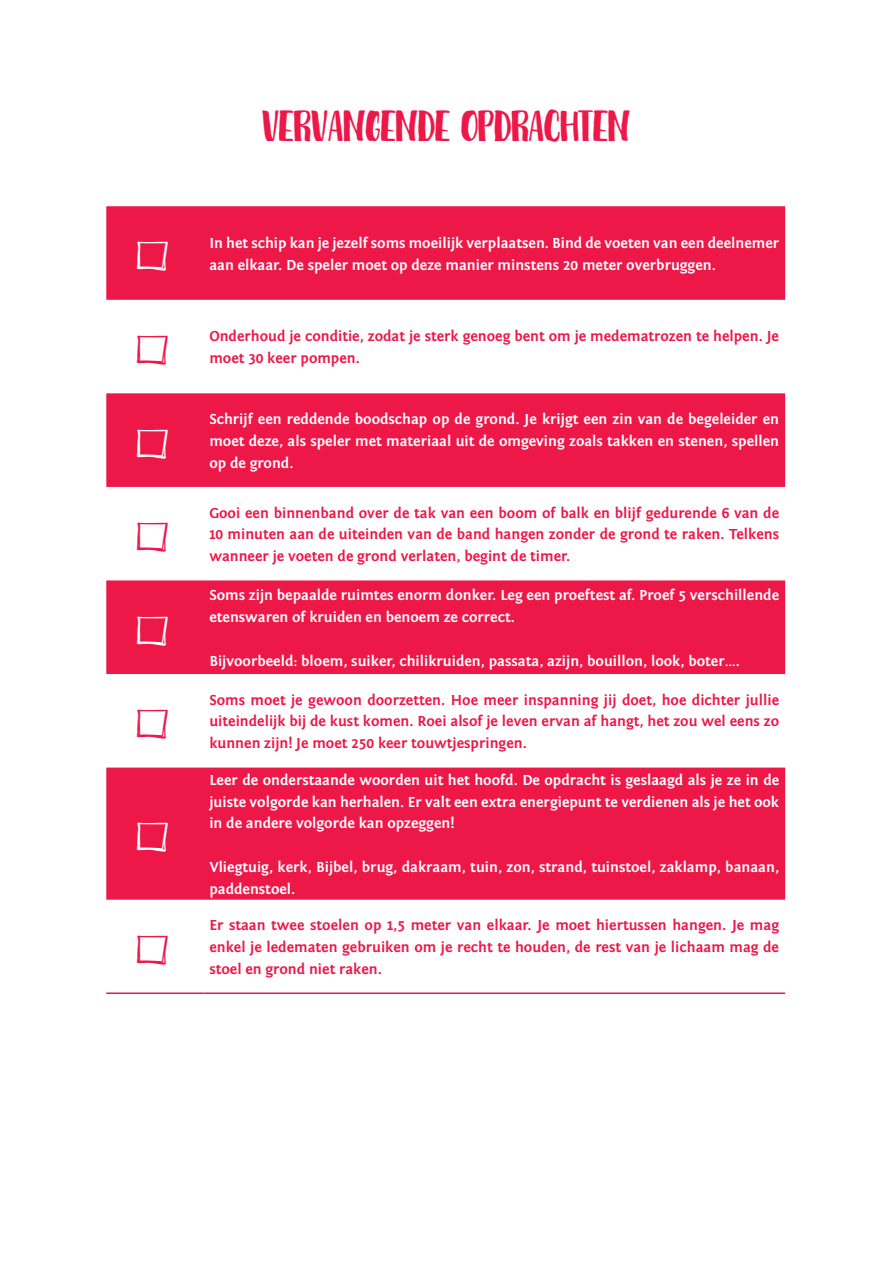
<style>
.page{position:relative;width:893px;height:1263px;background:#fff}
.page>*{position:absolute;margin:0;border:0;box-sizing:border-box;transform-origin:0 0}
.t1{font:43.5px "Breathe";color:#ed1748}
.tekst{font:36px "PW New Arrows";color:#fff}
.tekst-2{font:36px "PW New Arrows";color:#ed1749}
.tekst-3{font:700 15px/21.8px "Fontin Sans";color:#fff}
.tekst-4{font:700 15px/21.8px "Fontin Sans";color:#ed1748;text-align:justify}
</style>
<div class="page">
<svg style="left:106px;top:206px;width:679px;height:468px;fill:#ed1748"></svg>
<div style="left:106px;top:767px;width:679px;height:133px;background:#ed1748"></div>
<hr style="left:106px;top:992px;width:97px;height:2px;background:#ed1748">
<hr style="left:203px;top:992px;width:582px;height:2px;background:#ed1748">
<p class="t1" style="left:262px;top:106px;width:370px">VERVANGENDE OPDRACHTEN</p>
<p class="tekst" style="left:138px;top:238px;width:35px">X</p>
<p class="tekst-3" style="left:209px;top:232px;width:571px">In het schip kan je jezelf soms moeilijk verplaatsen. Bind de voeten van een deelnemer aan elkaar. De speler moet op deze manier minstens 20 meter overbruggen.</p>
<p class="tekst-2" style="left:138px;top:331px;width:35px">X</p>
<p class="tekst-4" style="left:209px;top:326px;width:571px">Onderhoud je conditie, zodat je sterk genoeg bent om je medematrozen te helpen. Je moet 30 keer pompen.</p>
<p class="tekst" style="left:138px;top:425px;width:35px">X</p>
<p class="tekst-2" style="left:138px;top:518px;width:35px">X</p>
<p class="tekst" style="left:138px;top:612px;width:35px">X</p>
<p class="tekst-2" style="left:138px;top:705px;width:35px">X</p>
<p class="tekst" style="left:138px;top:818px;width:35px">X</p>
<p class="tekst-2" style="left:138px;top:931px;width:35px">X</p>
<p class="tekst-3" style="left:209px;top:408px;width:571px;text-align:justify">Schrijf een reddende boodschap op de grond. Je krijgt een zin van de begeleider en moet deze, als speler met materiaal uit de omgeving zoals takken en stenen, spellen op de grond.</p>
<p class="tekst-4" style="left:209px;top:502px;width:571px">Gooi een binnenband over de tak van een boom of balk en blijf gedurende 6 van de 10 minuten aan de uiteinden van de band hangen zonder de grond te raken. Telkens wanneer je voeten de grond verlaten, begint de timer.</p>
<p class="tekst-3" style="left:209px;top:585px;width:571px">Soms zijn bepaalde ruimtes enorm donker. Leg een proeftest af. Proef 5 verschillende etenswaren of kruiden en benoem ze correct.</p>
<p class="tekst-3" style="left:209px;top:650px;width:532px">Bijvoorbeeld: bloem, suiker, chilikruiden, passata, azijn, bouillon, look, boter….</p>
<p class="tekst-4" style="left:209px;top:689px;width:571px">Soms moet je gewoon doorzetten. Hoe meer inspanning jij doet, hoe dichter jullie uiteindelijk bij de kust komen. Roei alsof je leven ervan af hangt, het zou wel eens zo kunnen zijn! Je moet 250 keer touwtjespringen.</p>
<p class="tekst-3" style="left:209px;top:769px;width:571px;text-align:justify">Leer de onderstaande woorden uit het hoofd. De opdracht is geslaagd als je ze in de juiste volgorde kan herhalen. Er valt een extra energiepunt te verdienen als je het ook in de andere volgorde kan opzeggen!</p>
<p class="tekst-3" style="left:209px;top:856px;width:571px">Vliegtuig, kerk, Bijbel, brug, dakraam, tuin, zon, strand, tuinstoel, zaklamp, banaan, paddenstoel.</p>
<p class="tekst-4" style="left:209px;top:915px;width:571px">Er staan twee stoelen op 1,5 meter van elkaar. Je moet hiertussen hangen. Je mag enkel je ledematen gebruiken om je recht te houden, de rest van je lichaam mag de stoel en grond niet raken.</p>
</div>
